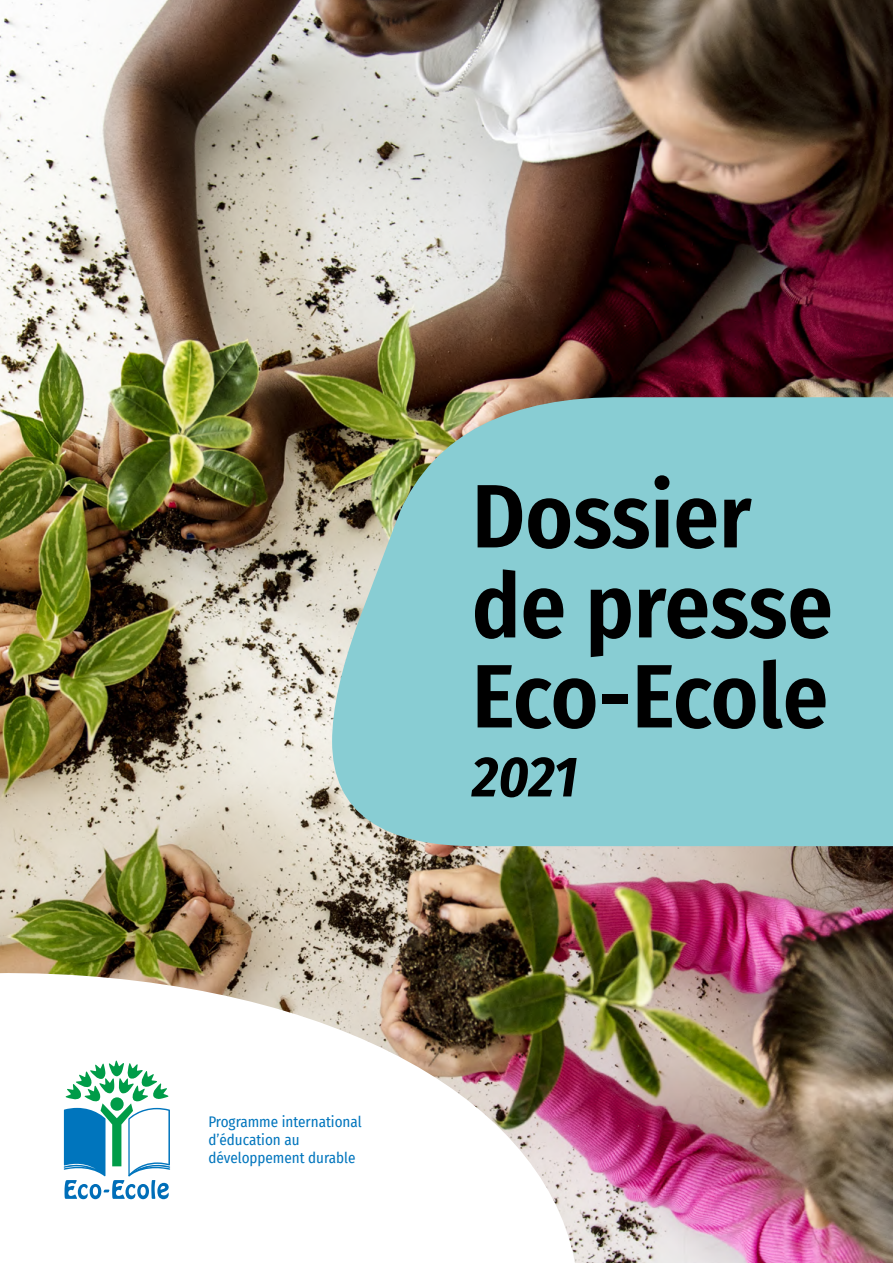
<style>
.page{position:relative;width:893px;height:1263px;background:#fff}
.page>*{position:absolute;margin:0;border:0;box-sizing:border-box;transform-origin:0 0}
.t1{font:600 90px/90px "Fira Sans Condensed";color:#000}
.t2{font:italic 700 57px "Fira Sans Condensed";color:#000}
.t3{font:15px/18px "Fira Sans Condensed";color:#0075bd}
</style>
<div class="page">
<img style="left:0;top:0;width:893px;height:1263px">
<svg style="left:0;top:953px;width:582px;height:310px"></svg>
<svg style="left:64px;top:1059px;width:106px;height:140px"></svg>
<svg style="left:332px;top:396px;width:561px;height:451px;background:#8ac8c9"></svg>
<h1 class="t1" style="left:472px;top:466px;width:362px">Dossier de presse<br>Eco-Ecole</h1>
<h2 class="t2" style="left:472px;top:729px;width:107px">2021</h2>
<p class="t3" style="left:208px;top:1112px;width:155px">Programme international d’éducation au développement durable</p>
</div>
